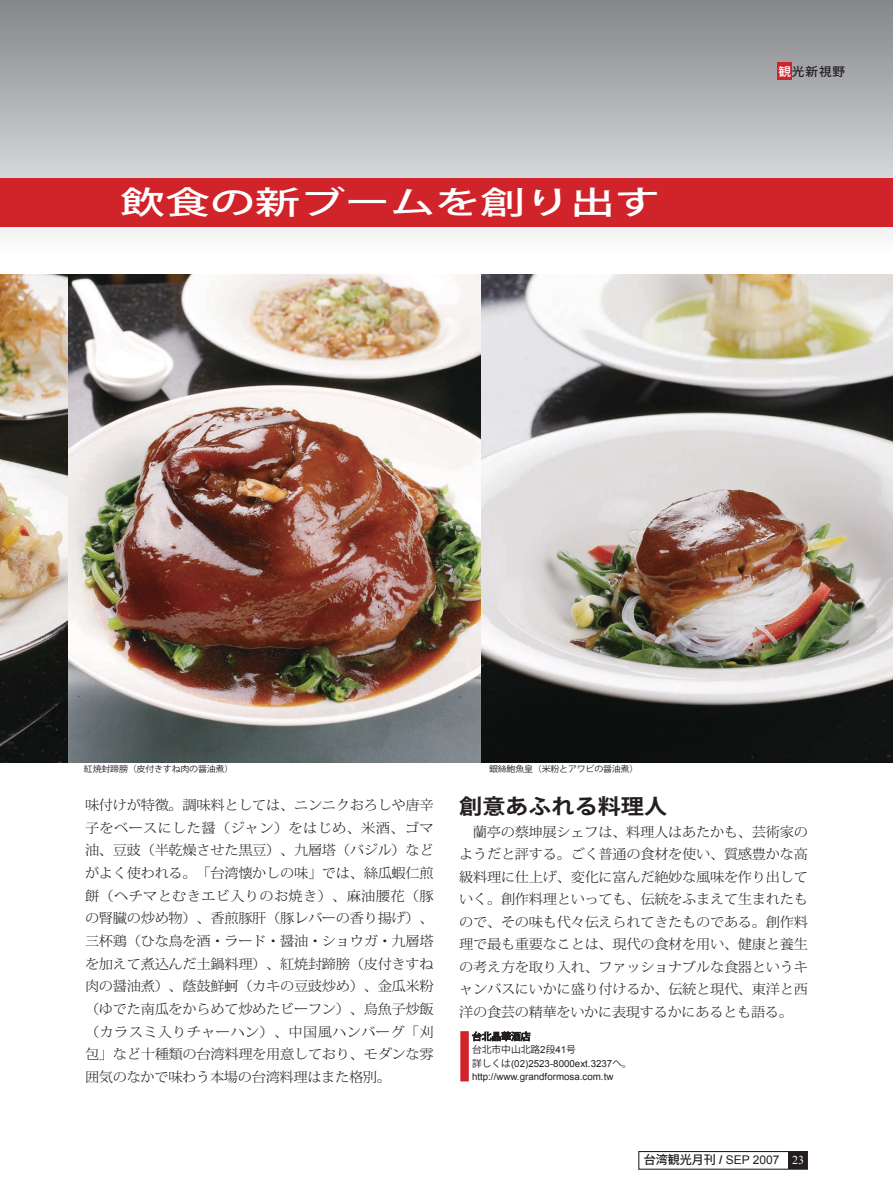
<style>
.page{position:relative;width:893px;height:1191px;background:#fff}
.page>*{position:absolute;margin:0;border:0;box-sizing:border-box;transform-origin:0 0}
.t1{font:500 31.5px "Koz Go Std";color:#fff;scale:1.43 1}
.t2{font:700 21px "Koz Go Pro";color:#231f20;scale:1.1 1}
.t3{font:300 13.5px/22.6px "Koz Min Pro";letter-spacing:-.025em;color:#231f20;text-align:justify;scale:1.05 1}
.t4{font:12px "Arial";color:#231f20}
.t5{font:500 12px "Koz Go Pro";letter-spacing:.075em;color:#231f20;scale:1.05 1}
.t6{font:9.75px/13.2px "Arial";color:#231f20}
.t7{font:8.55px "Koz Go Pro";letter-spacing:-.025em;color:#231f20;scale:1.05 1}
.s1{color:#fff}
.s2{font-family:"AR Ming B5";font-weight:500}
.s3{font-family:"Koz Go Pro"}
.s4{font-family:"Koz Go Pro";font-weight:500}
.s5{font-weight:700}
.s6{font-family:"Times New Roman";color:#fff}
</style>
<div class="page">
<svg style="left:0;top:0;width:893px;height:236px;background:#afb0b3"></svg>
<div style="left:638px;top:1151px;width:170px;height:18px;border:1px solid #231f20"></div>
<div style="left:788px;top:1151px;width:19px;height:18px;background:#231f20"></div>
<div style="left:777px;top:63px;width:15px;height:17px;background:#d1232a"></div>
<div style="left:0;top:178px;width:893px;height:48px;background:#d1232a"></div>
<img style="left:68px;top:274px;width:825px;height:488px">
<img style="left:0;top:274px;width:68px;height:488px">
<svg style="left:472px;top:1031px;width:58px;height:10px"></svg>
<div style="left:460px;top:1031px;width:9px;height:50px;background:#d1232a"></div>
<p class="t1" style="left:120px;top:183px;width:379px">飲食の新ブームを創り出す</p>
<p class="t5" style="left:778px;top:64px;width:65px"><span class="s1">観</span>光新視野</p>
<p class="t7" style="left:84px;top:763px;width:144px">紅焼封蹄膀（皮付きすね肉の醤油煮）</p>
<p class="t7" style="left:489px;top:763px;width:144px">銀絲鮑魚皇（米粉とアワビの醤油煮）</p>
<p class="t3" style="left:85px;top:793px;width:334px">味付けが特徴。調味料としては、ニンニクおろしや唐辛子をベースにした醤（ジャン）をはじめ、米酒、ゴマ油、豆<span class="s2">豉</span>（半乾燥させた黒豆）、九層塔（バジル）などがよく使われる。「台湾懐かしの味」では、絲瓜蝦仁煎餅（ヘチマとむきエビ入りのお焼き）、麻油腰花（豚の腎臓の炒め物）、香煎豚肝（豚レバーの香り揚げ）、三杯鶏（ひな鳥を酒・ラード・醤油・ショウガ・九層塔を加えて煮込んだ土鍋料理）、紅焼封蹄膀（皮付きすね肉の醤油煮）、蔭鼓鮮<span class="s2">蚵</span>（カキの豆<span class="s2">豉</span>炒め）、金瓜米粉（ゆでた南瓜をからめて炒めたビーフン）、烏魚子炒飯（カラスミ入りチャーハン）、中国風ハンバーグ「刈包」など十種類の台湾料理を用意しており、モダンな雰囲気のなかで味わう本場の台湾料理はまた格別。</p>
<p class="t2" style="left:459px;top:792px;width:191px">創意あふれる料理人</p>
<p class="t3" style="left:459px;top:820px;width:334px;text-indent:14px">蘭亭の蔡坤展シェフは、料理人はあたかも、芸術家のようだと評する。ごく普通の食材を使い、質感豊かな高級料理に仕上げ、変化に富んだ絶妙な風味を作り出していく。創作料理といっても、伝統をふまえて生まれたもので、その味も代々伝えられてきたものである。創作料理で最も重要なことは、現代の食材を用い、健康と養生の考え方を取り入れ、ファッショナブルな食器というキャンバスにいかに盛り付けるか、伝統と現代、東洋と西洋の食芸の精華をいかに表現するかにあるとも語る。</p>
<p class="t6" style="left:472px;top:1043px;width:161px"><span class="s3">台北市中山北路</span>2<span class="s3">段</span>41<span class="s3">号<br>詳しくは</span>(02)2523-8000ext.3237<span class="s3">へ。</span>http://www.grandformosa.com.tw</p>
<p class="t4" style="left:644px;top:1153px;width:162px"><span class="s4">台湾観光月刊</span> <span class="s5">/</span> SEP 2007 <span class="s6">23</span></p>
</div>
